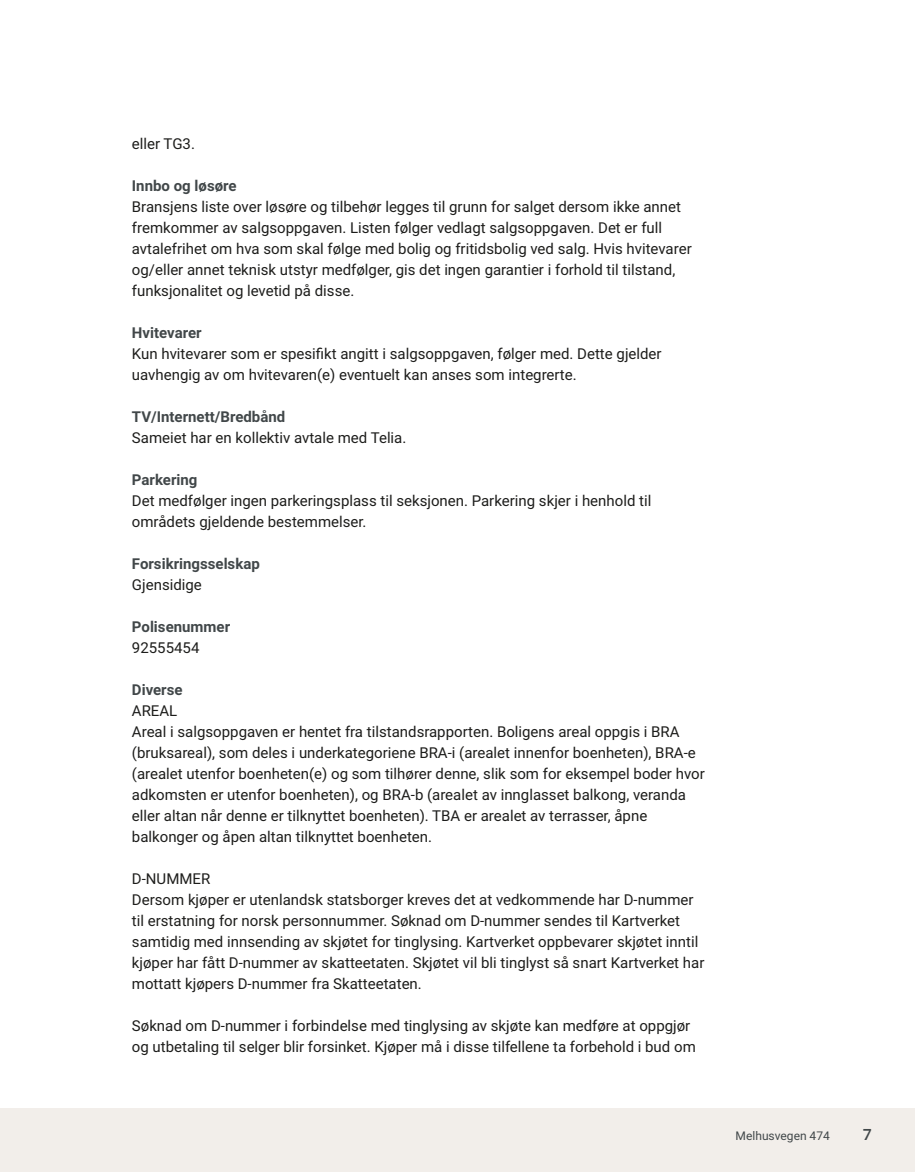
<style>
.page{position:relative;width:915px;height:1172px;background:#fff}
.page>*{position:absolute;margin:0;border:0;box-sizing:border-box;transform-origin:0 0}
.t1{font:700 18px "Arya";color:#414749}
.t2{font:15px/21px "Roboto Vitec";color:#1d1d1b}
.t3{font:700 15px "Roboto Vitec";color:#414749}
.t4{font:12px "Roboto Vitec";color:#414749}
</style>
<div class="page">
<div style="left:0;top:1108px;width:914px;height:64px;background:#f2eeea"></div>
<p class="t2" style="left:132px;top:132px;width:65px">eller TG3.</p>
<p class="t3" style="left:132px;top:175px;width:106px">Innbo og løsøre</p>
<p class="t2" style="left:132px;top:195px;width:561px">Bransjens liste over løsøre og tilbehør legges til grunn for salget dersom ikke annet fremkommer av salgsoppgaven. Listen følger vedlagt salgsoppgaven. Det er full avtalefrihet om hva som skal følge med bolig og fritidsbolig ved salg. Hvis hvitevarer og/eller annet teknisk utstyr medfølger, gis det ingen garantier i forhold til tilstand, funksjonalitet og levetid på disse.</p>
<p class="t3" style="left:132px;top:322px;width:71px">Hvitevarer</p>
<p class="t2" style="left:132px;top:342px;width:531px">Kun hvitevarer som er spesifikt angitt i salgsoppgaven, følger med. Dette gjelder uavhengig av om hvitevaren(e) eventuelt kan anses som integrerte.</p>
<p class="t3" style="left:132px;top:406px;width:155px">TV/Internett/Bredbånd</p>
<p class="t2" style="left:132px;top:426px;width:276px">Sameiet har en kollektiv avtale med Telia.</p>
<p class="t3" style="left:132px;top:469px;width:67px">Parkering</p>
<p class="t2" style="left:132px;top:489px;width:521px">Det medfølger ingen parkeringsplass til seksjonen. Parkering skjer i henhold til områdets gjeldende bestemmelser.</p>
<p class="t3" style="left:132px;top:553px;width:129px">Forsikringsselskap</p>
<p class="t2" style="left:132px;top:573px;width:71px">Gjensidige</p>
<p class="t3" style="left:132px;top:616px;width:100px">Polisenummer</p>
<p class="t2" style="left:132px;top:636px;width:69px">92555454</p>
<p class="t3" style="left:132px;top:679px;width:52px">Diverse</p>
<p class="t2" style="left:132px;top:699px;width:574px">AREAL<br>Areal i salgsoppgaven er hentet fra tilstandsrapporten. Boligens areal oppgis i BRA (bruksareal), som deles i underkategoriene BRA‑i (arealet innenfor boenheten), BRA‑e (arealet utenfor boenheten(e) og som tilhører denne, slik som for eksempel boder hvor adkomsten er utenfor boenheten), og BRA‑b (arealet av innglasset balkong, veranda eller altan når denne er tilknyttet boenheten). TBA er arealet av terrasser, åpne balkonger og åpen altan tilknyttet boenheten.</p>
<p class="t2" style="left:132px;top:867px;width:574px">D‑NUMMER<br>Dersom kjøper er utenlandsk statsborger kreves det at vedkommende har D‑nummer til erstatning for norsk personnummer. Søknad om D‑nummer sendes til Kartverket samtidig med innsending av skjøtet for tinglysing. Kartverket oppbevarer skjøtet inntil kjøper har fått D‑nummer av skatteetaten. Skjøtet vil bli tinglyst så snart Kartverket har mottatt kjøpers D‑nummer fra Skatteetaten.</p>
<p class="t2" style="left:132px;top:1014px;width:565px">Søknad om D‑nummer i forbindelse med tinglysing av skjøte kan medføre at oppgjør og utbetaling til selger blir forsinket. Kjøper må i disse tilfellene ta forbehold i bud om</p>
<p class="t4" style="left:735px;top:1127px;width:96px">Melhusvegen 474</p>
<p class="t1" style="left:862px;top:1123px;width:11px">7</p>
</div>
